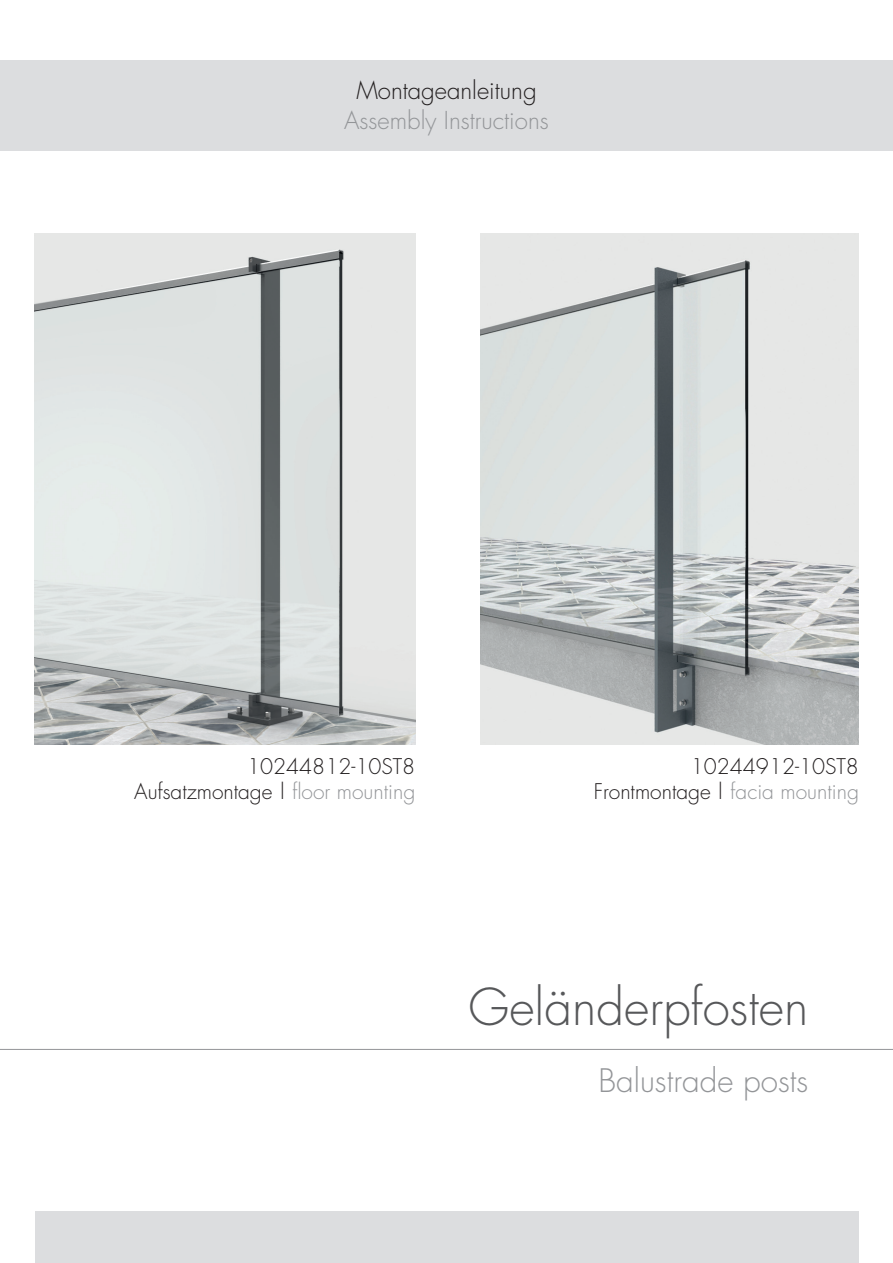
<style>
.page{position:relative;width:893px;height:1263px;background:#fff}
.page>*{position:absolute;margin:0;border:0;box-sizing:border-box;transform-origin:0 0}
.t1{font:300 49.5px "Futura";color:#57585a}
.t2{font:300 31.5px "Futura";color:#939598}
.t3{font:300 24px "Futura";color:#939598}
.t4{font:300 24px "Futura";color:#231f20}
.t5{font:300 21px "Futura";color:#231f20}
.s1{color:#939598}
</style>
<div class="page">
<div style="left:35px;top:1212px;width:824px;height:51px;background:#dcdddf"></div>
<hr style="left:0;top:1049px;width:893px;height:1px;background:#939598">
<div style="left:0;top:60px;width:893px;height:90px;background:#dcdddf"></div>
<img style="left:480px;top:234px;width:379px;height:510px">
<img style="left:34px;top:234px;width:381px;height:510px">
<p class="t4" style="left:356px;top:75px;width:182px">Montageanleitung</p>
<p class="t3" style="left:344px;top:105px;width:206px">Assembly Instructions</p>
<p class="t5" style="left:247px;top:753px;width:170px">10244812-10ST8</p>
<p class="t5" style="left:134px;top:778px;width:282px">Aufsatzmontage | <span class="s1">floor mounting</span></p>
<p class="t5" style="left:691px;top:753px;width:170px">10244912-10ST8</p>
<p class="t5" style="left:594px;top:778px;width:267px">Frontmontage | <span class="s1">facia mounting</span></p>
<p class="t1" style="left:469px;top:975px;width:341px">Geländerpfosten</p>
<p class="t2" style="left:598px;top:1060px;width:211px">Balustrade posts</p>
</div>
